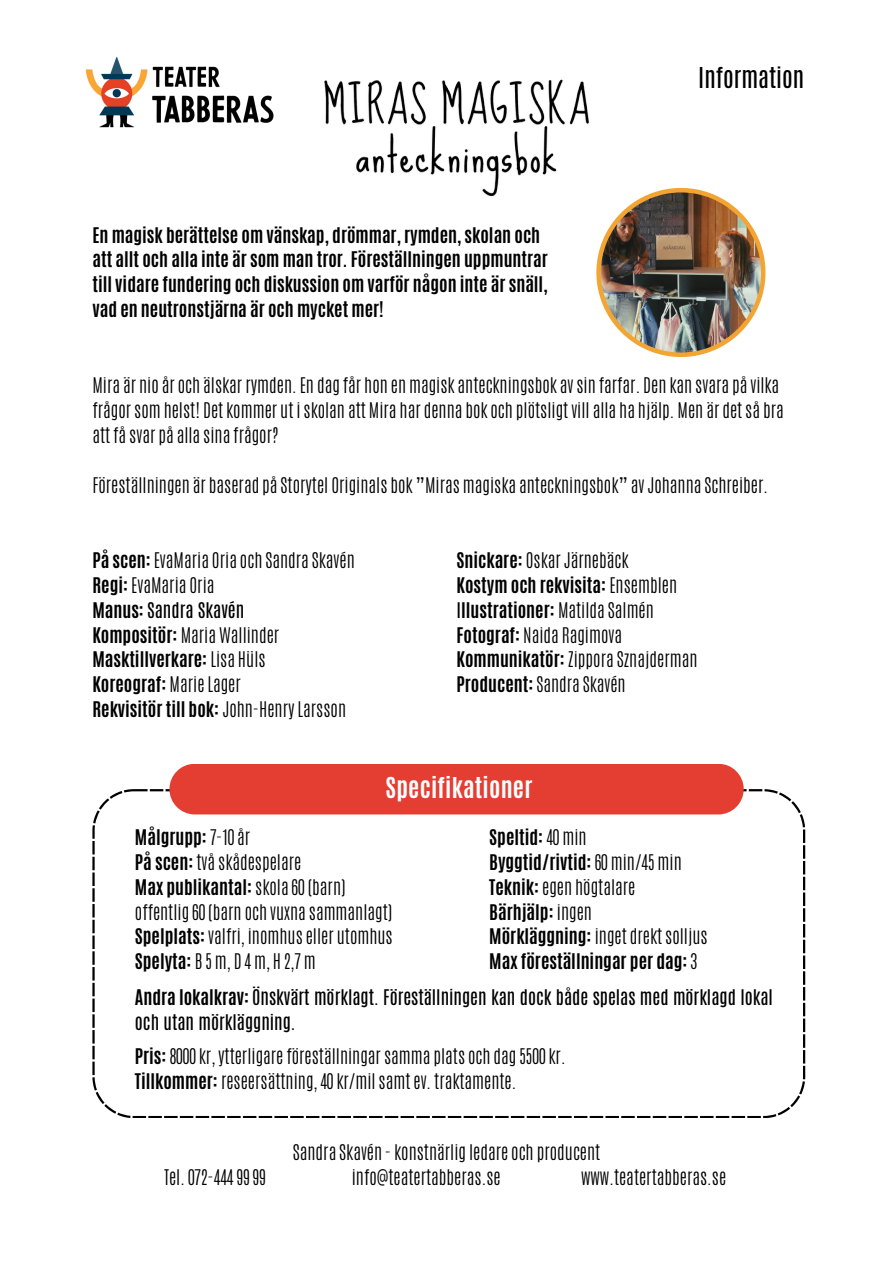
<style>
.page{position:relative;width:894px;height:1264px;background:#fff}
.page>*{position:absolute;margin:0;border:0;box-sizing:border-box;transform-origin:0 0}
.t1{font:700 24px "Antonio";letter-spacing:.01em;color:#fff}
.t2{font:24px "Antonio";color:#000}
.t3{font:300 18px/24.8px "Antonio";color:#000}
.t4{font:700 18px/24.8px "Antonio";color:#000}
.t5{font:18px/24.8px "Antonio";color:#000}
.s1{font-weight:700}
.s2{font-weight:300}
.s3{font-weight:400}
</style>
<div class="page">
<svg style="left:92px;top:789px;width:712px;height:328px"></svg>
<div style="left:169px;top:763px;width:574px;height:51px;background:#e43e32;border-radius:25px"></div>
<img style="left:85px;top:57px;width:189px;height:71px">
<svg style="left:596px;top:188px;width:169px;height:169px"></svg>
<img style="left:600px;top:192px;width:160px;height:160px">
<img style="left:324px;top:79px;width:280px;height:122px">
<p class="t4" style="left:92px;top:222px;width:457px">En magisk berättelse om vänskap, drömmar, rymden, skolan och att allt och alla inte är som man tror. Föreställningen uppmuntrar till vidare fundering och diskussion om varför någon inte är snäll, vad en neutronstjärna är och mycket mer!</p>
<p class="t2" style="left:698px;top:61px;width:107px">Information</p>
<p class="t3" style="left:92px;top:373px;width:692px">Mira är nio år och älskar rymden. En dag får hon en magisk anteckningsbok av sin farfar. Den kan svara på vilka frågor som helst! Det kommer ut i skolan att Mira har denna bok och plötsligt vill alla ha hjälp. Men är det så bra att få svar på alla sina frågor?</p>
<h1 class="t3" style="left:92px;top:472px;width:677px">Föreställningen är baserad på Storytel Originals bok ”Miras magiska anteckningsbok” av Johanna Schreiber.</h1>
<p class="t3" style="left:92px;top:548px;width:264px"><span class="s1">På scen:</span> EvaMaria Oria och Sandra Skavén</p>
<p class="t3" style="left:92px;top:573px;width:124px"><span class="s1">Regi:</span> EvaMaria Oria</p>
<p class="t5" style="left:92px;top:598px;width:153px"><span class="s1">Manus:</span> Sandra Skavén</p>
<p class="t3" style="left:92px;top:622px;width:188px"><span class="s1">Kompositör:</span> Maria Wallinder</p>
<p class="t4" style="left:92px;top:647px;width:175px">Masktillverkare: <span class="s2">Lisa Hüls</span></p>
<p class="t4" style="left:92px;top:672px;width:150px">Koreograf: <span class="s2">Marie Lager</span></p>
<p class="t4" style="left:92px;top:697px;width:255px">Rekvisitör till bok: <span class="s2">John-Henry Larsson</span></p>
<p class="t3" style="left:456px;top:548px;width:173px"><span class="s1">Snickare:</span> Oskar Järnebäck</p>
<p class="t4" style="left:456px;top:573px;width:222px">Kostym och rekvisita: <span class="s2">Ensemblen</span></p>
<p class="t4" style="left:456px;top:598px;width:199px"><span class="s3">I</span>llustrationer: <span class="s2">Matilda Salmén</span></p>
<p class="t3" style="left:456px;top:622px;width:167px"><span class="s1">Fotograf:</span> Naida Ragimova</p>
<p class="t3" style="left:456px;top:647px;width:242px"><span class="s1">Kommunikatör:</span> Zippora Sznajderman</p>
<p class="t3" style="left:456px;top:672px;width:171px"><span class="s1">Producent:</span> Sandra Skavén</p>
<h2 class="t1" style="left:385px;top:770px;width:148px">Specifikationer</h2>
<p class="t4" style="left:135px;top:825px;width:117px">Målgrupp: <span class="s2">7-10 år</span></p>
<p class="t3" style="left:135px;top:850px;width:168px"><span class="s1">På scen:</span> två skådespelare</p>
<p class="t4" style="left:135px;top:874px;width:212px">Max publikantal: <span class="s2">skola 60 (barn)</span></p>
<p class="t3" style="left:135px;top:899px;width:259px">offentlig 60 (barn och vuxna sammanlagt)</p>
<p class="t3" style="left:135px;top:924px;width:259px"><span class="s1">Spelplats:</span> valfri, inomhus eller utomhus</p>
<p class="t3" style="left:135px;top:949px;width:182px"><span class="s1">Spelyta:</span> B 5 m, D 4 m, H 2,7 m</p>
<p class="t4" style="left:489px;top:825px;width:99px">Speltid: <span class="s2">40 min</span></p>
<p class="t4" style="left:489px;top:850px;width:194px">Byggtid/rivtid: <span class="s2">60 min/45 min</span></p>
<p class="t3" style="left:489px;top:874px;width:147px"><span class="s1">Teknik:</span> egen högtalare</p>
<p class="t4" style="left:489px;top:899px;width:104px">Bärhjälp: <span class="s2">ingen</span></p>
<p class="t3" style="left:489px;top:924px;width:220px"><span class="s1">Mörkläggning:</span> inget drekt solljus</p>
<p class="t4" style="left:489px;top:949px;width:209px">Max föreställningar per dag: <span class="s2">3</span></p>
<p class="t5" style="left:135px;top:984px;width:639px"><span class="s1">Andra lokalkrav:</span> Önskvärt mörklagt. Föreställningen kan dock både spelas med mörklagd lokal och utan mörkläggning.</p>
<p class="t3" style="left:135px;top:1044px;width:432px"><span class="s1">Pris:</span> 8000 kr, ytterligare föreställningar samma plats och dag 5500 kr.</p>
<p class="t3" style="left:135px;top:1068px;width:383px"><span class="s1">Tillkommer:</span> reseersättning, 40 kr/mil samt ev. traktamente.</p>
<p class="t3" style="left:293px;top:1140px;width:309px">Sandra Skavén - konstnärlig ledare och producent</p>
<p class="t3" style="left:164px;top:1165px;width:103px">Tel. 072-444 99 99</p>
<p class="t3" style="left:351px;top:1165px;width:150px">info@teatertabberas.se</p>
<p class="t3" style="left:581px;top:1165px;width:147px">www.teatertabberas.se</p>
</div>
